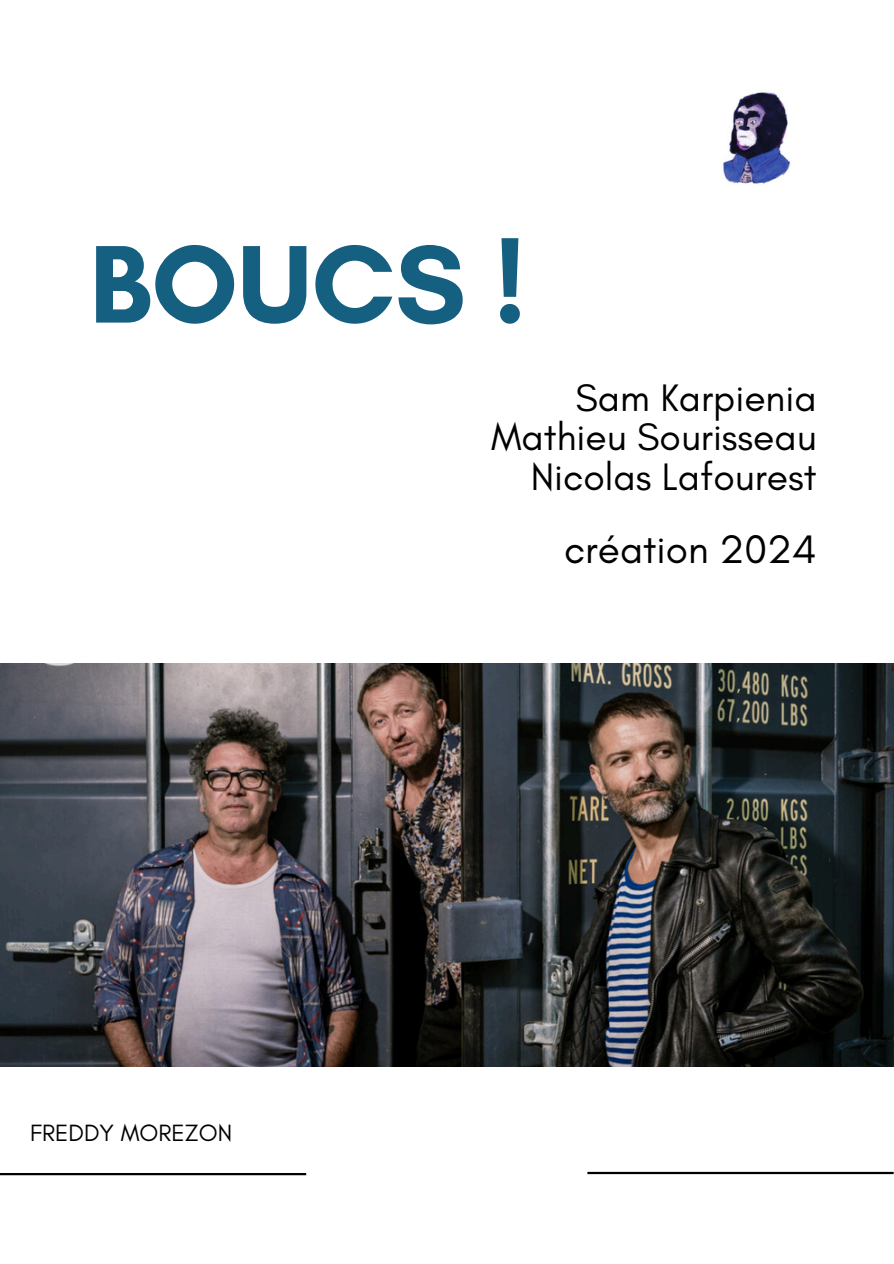
<style>
.page{position:relative;width:894px;height:1264px;background:#fff}
.page>*{position:absolute;margin:0;border:0;box-sizing:border-box;transform-origin:0 0}
.t1{font:700 112.5px "Glacial Indifference";color:#155f81}
.t2{font:40.5px "Glacial Indifference";color:#000}
.t3{font:39px/39.3px "Glacial Indifference";color:#000;text-align:right}
.t4{font:24px "Glacial Indifference";color:#000}
</style>
<div class="page">
<hr style="left:0;top:1172px;width:306px;height:3px;background:#000">
<hr style="left:587px;top:1171px;width:306px;height:3px;background:#000">
<img style="left:0;top:663px;width:893px;height:402px">
<img style="left:723px;top:92px;width:68px;height:92px">
<h2 class="t1" style="left:89px;top:216px;width:437px">BOUCS !</h2>
<p class="t3" style="left:491px;top:377px;width:327px">Sam Karpienia<br>Mathieu Sourisseau<br>Nicolas Lafourest</p>
<p class="t4" style="left:30px;top:1118px;width:203px">FREDDY MOREZON</p>
<h2 class="t2" style="left:564px;top:524px;width:254px">création 2024</h2>
</div>
